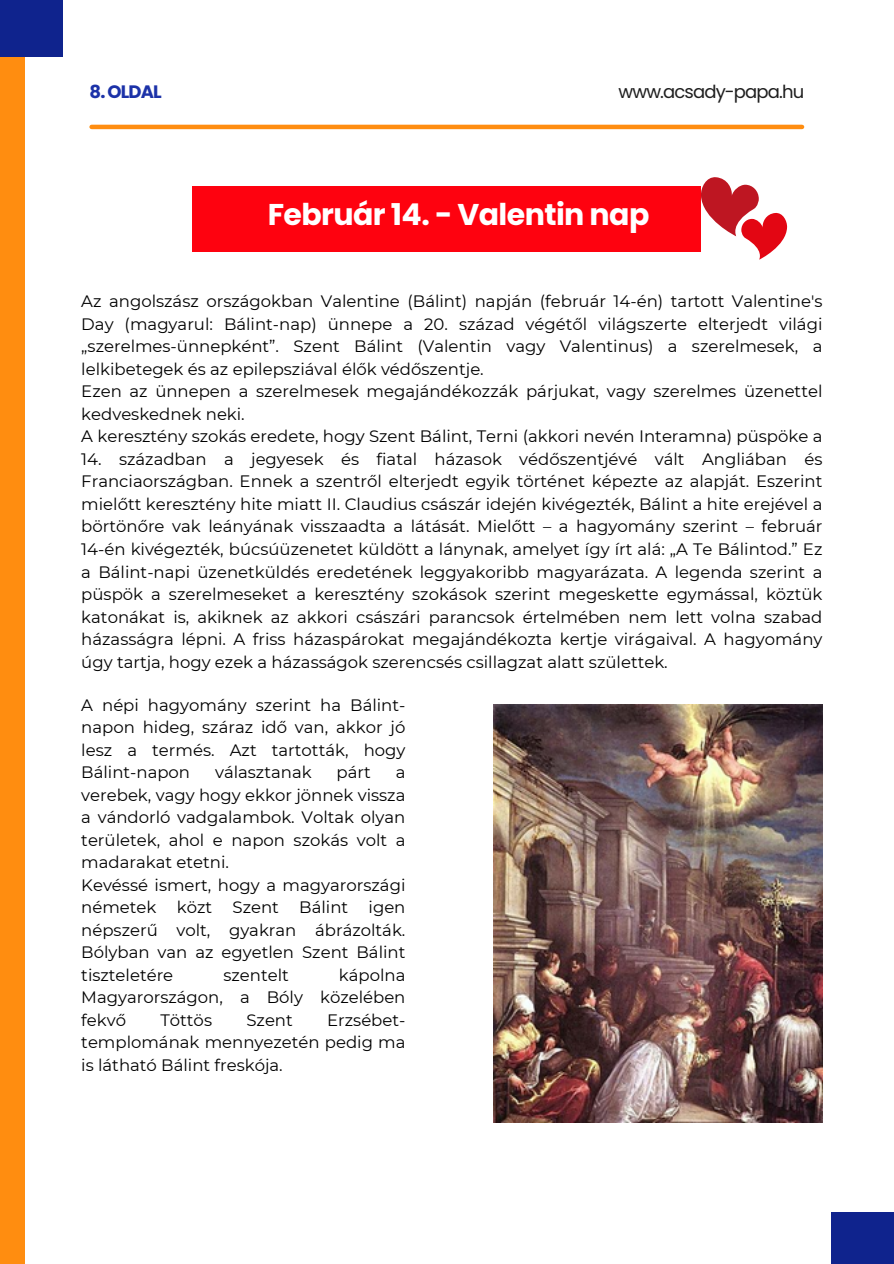
<style>
.page{position:relative;width:894px;height:1264px;background:#fff}
.page>*{position:absolute;margin:0;border:0;box-sizing:border-box;transform-origin:0 0}
.t1{font:700 30px "Poppins";letter-spacing:-.02em;color:#fff}
.t2{font:18px "Poppins";letter-spacing:-.05em;color:#1e1e1e}
.t3{font:700 18px "Poppins";letter-spacing:-.05em;color:#1c32a8}
.t4{font:16.5px/22.5px "Montserrat";color:#000;text-align:justify}
</style>
<div class="page">
<div style="left:0;top:0;width:24px;height:1263px;background:#ff8d10"></div>
<hr style="left:92px;top:125px;width:709px;height:4px;background:#ff8d10">
<div style="left:0;top:0;width:63px;height:56px;background:#0f238d"></div>
<div style="left:192px;top:186px;width:508px;height:66px;background:#fe020f"></div>
<div style="left:831px;top:1212px;width:62px;height:51px;background:#0f238d"></div>
<img style="left:493px;top:704px;width:329px;height:418px">
<svg style="left:700px;top:177px;width:87px;height:83px"></svg>
<h2 class="t3" style="left:90px;top:79px;width:74px">8. OLDAL</h2>
<p class="t2" style="left:618px;top:79px;width:187px">www.acsady-papa.hu</p>
<p class="t1" style="left:268px;top:193px;width:383px">Február 14. - Valentin nap</p>
<p class="t4" style="left:81px;top:290px;width:742px">Az angolszász országokban Valentine (Bálint) napján (február 14-én) tartott Valentine's Day (magyarul: Bálint-nap) ünnepe a 20. század végétől világszerte elterjedt világi „szerelmes-ünnepként”. Szent Bálint (Valentin vagy Valentinus) a szerelmesek, a lelkibetegek és az epilepsziával élők védőszentje.</p>
<p class="t4" style="left:81px;top:380px;width:742px">Ezen az ünnepen a szerelmesek megajándékozzák párjukat, vagy szerelmes üzenettel kedveskednek neki.</p>
<p class="t4" style="left:81px;top:425px;width:742px">A keresztény szokás eredete, hogy Szent Bálint, Terni (akkori nevén Interamna) püspöke a</p>
<p class="t4" style="left:81px;top:448px;width:742px">14. században a jegyesek és fiatal házasok védőszentjévé vált Angliában és Franciaországban. Ennek a szentről elterjedt egyik történet képezte az alapját. Eszerint mielőtt keresztény hite miatt II. Claudius császár idején kivégezték, Bálint a hite erejével a börtönőre vak leányának visszaadta a látását. Mielőtt – a hagyomány szerint – február 14-én kivégezték, búcsúüzenetet küldött a lánynak, amelyet így írt alá: „A Te Bálintod.” Ez a Bálint-napi üzenetküldés eredetének leggyakoribb magyarázata. A legenda szerint a püspök a szerelmeseket a keresztény szokások szerint megeskette egymással, köztük katonákat is, akiknek az akkori császári parancsok értelmében nem lett volna szabad házasságra lépni. A friss házaspárokat megajándékozta kertje virágaival. A hagyomány úgy tartja, hogy ezek a házasságok szerencsés csillagzat alatt születtek.</p>
<p class="t4" style="left:81px;top:693px;width:325px">A népi hagyomány szerint ha Bálint&shy;napon hideg, száraz idő van, akkor jó lesz a termés. Azt tartották, hogy Bálint-napon</p>
<p class="t4" style="left:215px;top:761px;width:98px">választanak</p>
<p class="t4" style="left:336px;top:761px;width:36px">párt</p>
<p class="t4" style="left:81px;top:761px;width:325px;text-indent:314px">a verebek, vagy hogy ekkor jönnek vissza a vándorló vadgalambok. Voltak olyan területek, ahol e napon szokás volt a madarakat etetni.</p>
<h1 class="t4" style="left:81px;top:873px;width:325px">Kevéssé ismert, hogy a magyarországi németek közt Szent Bálint igen népszerű volt, gyakran ábrázolták.<br>Bólyban van az egyetlen Szent Bálint tiszteletére</h1>
<h1 class="t4" style="left:81px;top:963px;width:325px;text-indent:257px">kápolna Magyarországon, a Bóly közelében fekvő</h1>
<h1 class="t4" style="left:223px;top:963px;width:67px">szentelt</h1>
<h1 class="t4" style="left:81px;top:1008px;width:325px;text-indent:246px">Erzsébet&shy;templomának mennyezetén pedig ma is látható Bálint freskója.</h1>
<h1 class="t4" style="left:160px;top:1008px;width:53px">Töttös</h1>
<h1 class="t4" style="left:246px;top:1008px;width:48px">Szent</h1>
</div>
